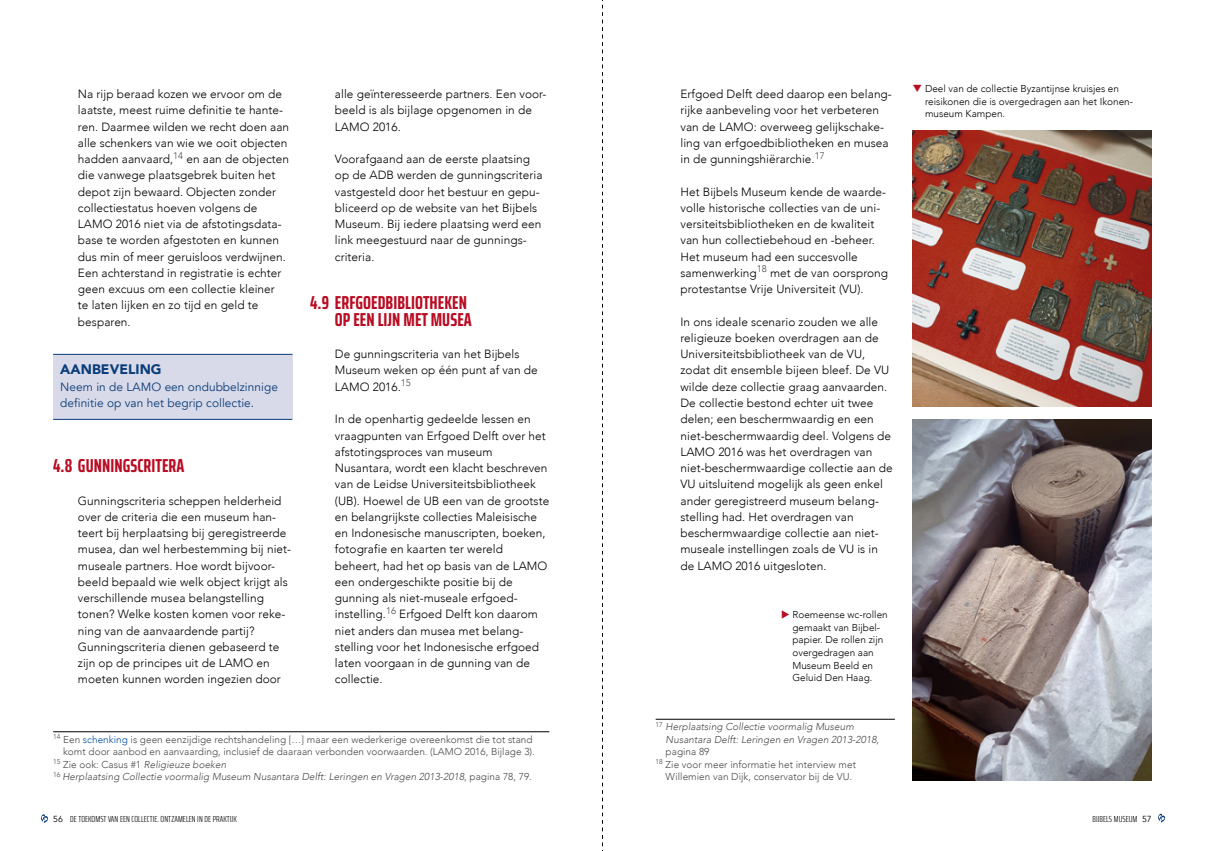
<style>
.page{position:relative;width:1205px;height:851px;background:#fff}
.page>*{position:absolute;margin:0;border:0;box-sizing:border-box;transform-origin:0 0}
.SK_Saira{font:700 extra-condensed 18.75px/16.2px "Saira";letter-spacing:.005em;color:#b80c23;text-align:right}
.KADER_kop{font:900 13.75px "Avenir";letter-spacing:.005em;color:#093c78}
.Body_tekst{font:300 11.88px/16.2px "Avenir";letter-spacing:.005em;color:#000}
.KADER_tekst{font:11.88px/16.2px "Avenir";letter-spacing:.005em;color:#093c78}
.Voetnoot{font:300 10px/12.5px "Avenir";letter-spacing:.005em;color:#4a4a49;text-align:right}
.Voetnoot-2{font:italic 300 10px/12.5px "Avenir";letter-spacing:.005em;color:#4a4a49}
.Bijschrift{font:300 10px/12.5px "Avenir";color:#000}
.t1{font:300 extra-condensed 8.75px "Saira";letter-spacing:.01em;color:#000}
.s1{color:#004f9f}
.s2{font-style:normal}
.s3{color:#b80c23}
.s4{font-family:"Avenir";font-weight:400;font-stretch:normal}
</style>
<div class="page">
<svg style="left:41px;top:814px;width:7px;height:9px"></svg>
<svg style="left:1158px;top:813px;width:7px;height:9px"></svg>
<div style="left:53px;top:354px;width:239px;height:65px;background:#d9dae9"></div>
<hr style="left:53px;top:354px;width:239px;height:1px;background:#093c78">
<hr style="left:53px;top:419px;width:239px;height:1px;background:#093c78">
<hr style="left:53px;top:731px;width:496px;height:1px;background:#000">
<hr style="left:656px;top:719px;width:239px;height:1px;background:#000">
<img style="left:912px;top:130px;width:240px;height:276px">
<img style="left:912px;top:419px;width:240px;height:361px">
<svg style="left:602px;top:0;width:1px;height:847px"></svg>
<p class="Body_tekst" style="left:78px;top:86px;width:213px">Na rijp beraad kozen we ervoor om de laatste, meest ruime definitie te hante&shy;ren. Daarmee wilden we recht doen aan alle schenkers van wie we ooit objecten hadden aanvaard,<sup>14</sup> en aan de objecten die vanwege plaatsgebrek buiten het depot zijn bewaard. Objecten zonder collectiestatus hoeven volgens de LAMO 2016 niet via de afstotingsdata&shy;base te worden afgestoten en kunnen dus min of meer geruisloos verdwijnen.<br>Een achterstand in registratie is echter geen excuus om een collectie kleiner<br>te laten lijken en zo tijd en geld te besparen.</p>
<p class="KADER_kop" style="left:60px;top:358px;width:103px">AANBEVELING</p>
<p class="KADER_tekst" style="left:60px;top:378px;width:219px">Neem in de LAMO een ondubbelzinnige definitie op van het begrip collectie.</p>
<p class="SK_Saira" style="left:53px;top:457px;width:133px">4.8 GUNNINGSCRITERA</p>
<p class="Body_tekst" style="left:78px;top:492px;width:214px">Gunningscriteria scheppen helderheid over de criteria die een museum han&shy;teert bij herplaatsing bij geregistreerde musea, dan wel herbestemming bij niet&shy;museale partners. Hoe wordt bijvoor&shy;beeld bepaald wie welk object krijgt als verschillende musea belangstelling tonen? Welke kosten komen voor reke&shy;ning van de aanvaardende partij?<br>Gunningscriteria dienen gebaseerd te zijn op de principes uit de LAMO en moeten kunnen worden ingezien door</p>
<p class="Body_tekst" style="left:335px;top:86px;width:213px">alle geïnteresseerde partners. Een voor&shy;beeld is als bijlage opgenomen in de<br>LAMO 2016.</p>
<p class="Body_tekst" style="left:335px;top:151px;width:209px">Voorafgaand aan de eerste plaatsing op de ADB werden de gunningscriteria vastgesteld door het bestuur en gepu&shy;bliceerd op de website van het Bijbels Museum. Bij iedere plaatsing werd een link meegestuurd naar de gunnings&shy;criteria.</p>
<p class="SK_Saira" style="left:310px;top:294px;width:163px">4.9 ERFGOEDBIBLIOTHEKEN<br>OP EEN LIJN MET MUSEA</p>
<p class="Body_tekst" style="left:335px;top:346px;width:204px">De gunningscriteria van het Bijbels<br>Museum weken op één punt af van de<br>LAMO 2016.<sup>15</sup></p>
<p class="Body_tekst" style="left:335px;top:411px;width:216px">In de openhartig gedeelde lessen en vraagpunten van Erfgoed Delft over het afstotingsproces van museum Nusantara, wordt een klacht beschreven van de Leidse Universiteitsbibliotheek (UB). Hoewel de UB een van de grootste en belangrijkste collecties Maleisische en Indonesische manuscripten, boeken, fotografie en kaarten ter wereld beheert, had het op basis van de LAMO een ondergeschikte positie bij de gunning als niet-museale erfgoed&shy;instelling.<sup>16</sup> Erfgoed Delft kon daarom niet anders dan musea met belang&shy;stelling voor het Indonesische erfgoed laten voorgaan in de gunning van de collectie.</p>
<p class="Voetnoot" style="left:53px;top:732px;width:483px"><sup>14</sup> Een <span class="s1">schenking</span> is geen eenzijdige rechtshandeling […] maar een wederkerige overeenkomst die tot stand komt door aanbod en aanvaarding, inclusief de daaraan verbonden voorwaarden. (LAMO 2016, Bijlage 3).</p>
<p class="Voetnoot-2" style="left:53px;top:757px;width:175px"><sup>15</sup> <span class="s2">Zie ook: Casus #1</span> Religieuze boeken</p>
<p class="Voetnoot-2" style="left:53px;top:770px;width:480px"><sup>16</sup> Herplaatsing Collectie voormalig Museum Nusantara Delft: Leringen en Vragen 2013-2018<span class="s2">, pagina 78, 79.</span></p>
<p class="Body_tekst" style="left:680px;top:86px;width:213px">Erfgoed Delft deed daarop een belang&shy;rijke aanbeveling voor het verbeteren van de LAMO: overweeg gelijkschake&shy;ling van erfgoedbibliotheken en musea in de gunningshiërarchie.<sup>17</sup></p>
<p class="Body_tekst" style="left:680px;top:183px;width:209px">Het Bijbels Museum kende de waarde&shy;volle historische collecties van de uni&shy;versiteitsbibliotheken en de kwaliteit van hun collectiebehoud en -beheer.<br>Het museum had een succesvolle samenwerking<sup>18</sup> met de van oorsprong protestantse Vrije Universiteit (VU).</p>
<p class="Body_tekst" style="left:680px;top:313px;width:214px">In ons ideale scenario zouden we alle religieuze boeken overdragen aan de Universiteitsbibliotheek van de VU, zodat dit ensemble bijeen bleef. De VU wilde deze collectie graag aanvaarden.<br>De collectie bestond echter uit twee delen; een beschermwaardig en een niet-beschermwaardig deel. Volgens de LAMO 2016 was het overdragen van niet-beschermwaardige collectie aan de VU uitsluitend mogelijk als geen enkel ander geregistreerd museum belang&shy;stelling had. Het overdragen van beschermwaardige collectie aan niet&shy;museale instellingen zoals de VU is in de LAMO 2016 uitgesloten.</p>
<p class="Bijschrift" style="left:792px;top:608px;width:97px;text-indent:-11px"><span class="s3">◆</span> Roemeense wc-rollen gemaakt van Bijbel&shy;papier. De rollen zijn overgedragen aan<br>Museum Beeld en<br>Geluid Den Haag.</p>
<p class="Voetnoot-2" style="left:665px;top:720px;width:215px;text-indent:-10px"><sup>17</sup> Herplaatsing Collectie voormalig Museum<br>Nusantara Delft: Leringen en Vragen 2013-2018<span class="s2">, pagina 89</span></p>
<p class="Voetnoot" style="left:665px;top:757px;width:192px;text-align:left;text-indent:-10px"><sup>18</sup> Zie voor meer informatie het interview met<br>Willemien van Dijk, conservator bij de VU.</p>
<p class="Bijschrift" style="left:925px;top:82px;width:210px;text-indent:-12px"><span class="s3">❑</span> Deel van de collectie Byzantijnse kruisjes en reisikonen die is overgedragen aan het Ikonen&shy;museum Kampen.</p>
<p class="t1" style="left:53px;top:812px;width:185px"><span class="s4">56</span> DE TOEKOMST VAN EEN COLLECTIE. ONTZAMELEN IN DE PRAKTIJK</p>
<p class="t1" style="left:1092px;top:812px;width:61px">BIJBELS MUSEUM <span class="s4">57</span></p>
</div>
